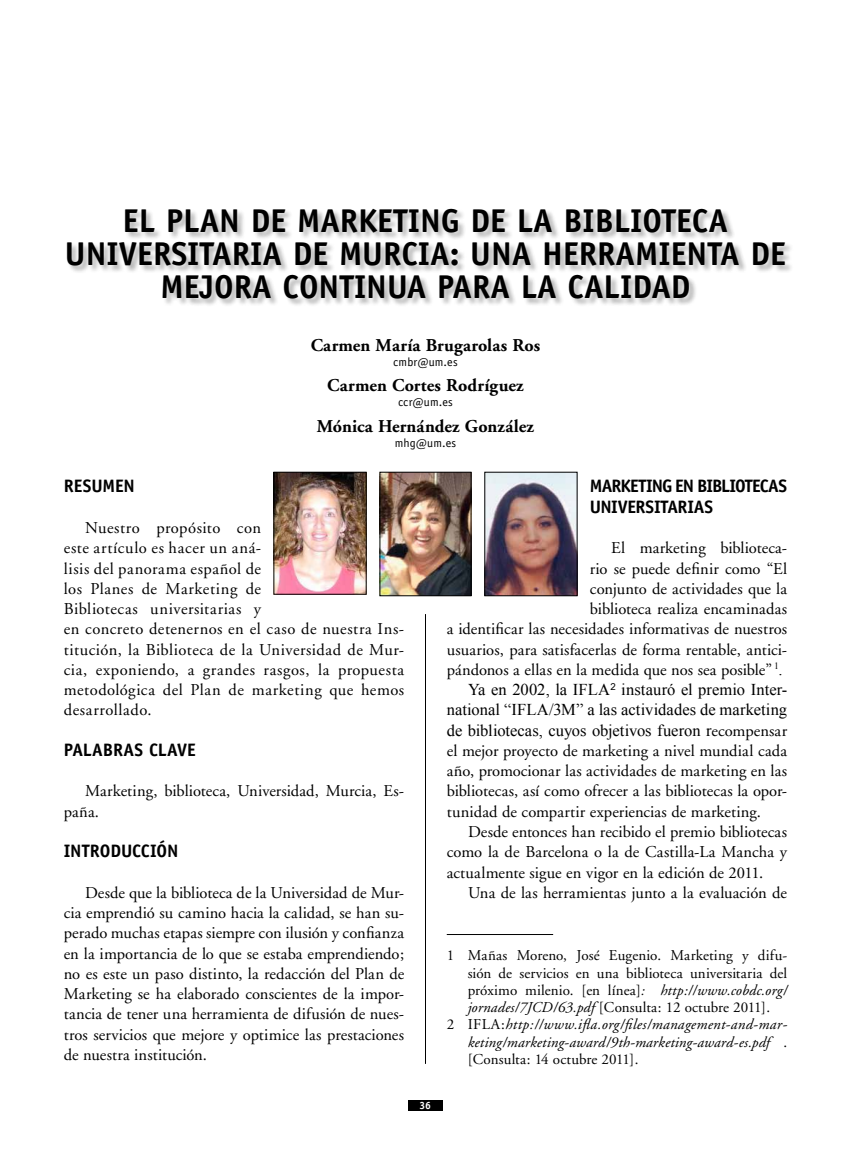
<style>
.page{position:relative;width:851px;height:1149px;background:#fff}
.page>*{position:absolute;margin:0;border:0;box-sizing:border-box;transform-origin:0 0}
.t1{font:700 33px/33px "Officina Sans";color:#000;text-align:center}
.t2{font:700 18px "Officina Sans Std";letter-spacing:-.035em;color:#000}
.t3{font:700 18px "Adobe Garamond";letter-spacing:.01em;color:#000}
.t4{font:16.5px/20.2px "Adobe Garamond";letter-spacing:.015em;color:#000;text-align:justify}
.t5{font:16.5px/20.2px "Adobe Garamond";letter-spacing:.035em;color:#000}
.t6{font:16.5px/20.2px "Times New Roman";color:#000;text-align:justify}
.t7{font:15px "Adobe Garamond";letter-spacing:.005em;color:#000}
.t8{font:italic 15px "Adobe Garamond";letter-spacing:.01em;color:#000}
.t9{font:12px "Officina Sans Std";letter-spacing:.015em;color:#000}
.t10{font:700 10.5px "Officina Sans Std";color:#fff}
.s1{font-family:"Times New Roman"}
.s2{font-family:"Adobe Garamond"}
.s3{font-style:italic}
.s4{font-style:normal}
</style>
<div class="page">
<div style="left:408px;top:1100px;width:34px;height:10px;background:#000"></div>
<hr style="left:425px;top:614px;width:1px;height:449px;background:#000">
<div style="left:67px;top:209px;width:726px;height:98px;background:#000;opacity:.3"></div>
<hr style="left:446px;top:933px;width:107px;height:1px;background:#000">
<img style="left:381px;top:474px;width:88px;height:119px">
<div style="left:379px;top:472px;width:92px;height:123px;border:1px solid #000"></div>
<img style="left:275px;top:474px;width:89px;height:118px">
<div style="left:273px;top:472px;width:93px;height:122px;border:1px solid #000"></div>
<img style="left:486px;top:474px;width:89px;height:119px">
<h1 class="t1" style="left:65px;top:204px;width:719px">EL PLAN DE MARKETING DE LA BIBLIOTECA<br>UNIVERSITARIA DE MURCIA: UNA HERRAMIENTA DE<br>MEJORA CONTINUA PARA LA CALIDAD</h1>
<p class="t3" style="left:310px;top:335px;width:231px">Carmen María Brugarolas Ros</p>
<p class="t9" style="left:393px;top:354px;width:66px">cmbr@um.es</p>
<p class="t3" style="left:327px;top:375px;width:198px">Carmen Cortes Rodríguez</p>
<p class="t9" style="left:398px;top:395px;width:56px">ccr@um.es</p>
<p class="t3" style="left:317px;top:416px;width:219px">Mónica Hernández González</p>
<p class="t9" style="left:394px;top:435px;width:63px">mhg@um.es</p>
<p class="t2" style="left:64px;top:475px;width:21px">RESUMEN</p>
<p class="t5" style="left:64px;top:518px;width:342px;text-indent:21px">Nuestro propósito con<br>este artículo es hacer un aná-<br>lisis del panorama español de<br>los Planes de Marketing de<br>Bibliotecas universitarias y<br>en concreto detenernos en el caso de nuestra Ins&shy;titución, la Biblioteca de la Universidad de Mur&shy;cia, exponiendo, a grandes rasgos, la propuesta metodológica del Plan de marketing que hemos desarrollado.</p>
<p class="t2" style="left:64px;top:738px;width:20px">PALABRAS</p>
<p class="t2" style="left:149px;top:738px;width:11px">CLAVE</p>
<p class="t4" style="left:64px;top:781px;width:342px;text-indent:21px">Marketing, biblioteca, Universidad, Murcia, Es&shy;paña.</p>
<p class="t2" style="left:64px;top:839px;width:18px">INTRODUCCIÓN</p>
<p class="t4" style="left:64px;top:882px;width:342px;text-indent:21px">Desde que la biblioteca de la Universidad de Mur&shy;cia emprendió su camino hacia la calidad, se han su&shy;perado muchas etapas siempre con ilusión y confianza en la importancia de lo que se estaba emprendiendo; no es este un paso distinto, la redacción del Plan de Marketing se ha elaborado conscientes de la impor&shy;tancia de tener una herramienta de difusión de nues&shy;tros servicios que mejore y optimice las prestaciones de nuestra institución.</p>
<p class="t10" style="left:419px;top:1098px;width:13px">36</p>
<p class="t2" style="left:589px;top:475px;width:50px">MARKETING</p>
<p class="t2" style="left:675px;top:475px;width:31px">EN BIBLIOTECAS</p>
<p class="t2" style="left:589px;top:495px;width:10px">UNIVERSITARIAS</p>
<p class="t4" style="left:446px;top:538px;width:342px;text-align:right">El marketing biblioteca-<br>rio se puede definir como “El<br>conjunto de actividades que la<br>biblioteca realiza encaminadas<br>a identificar las necesidades informativas de nuestros usuarios, para satisfacerlas de forma rentable, antici&shy;pándonos a ellas en la medida que nos sea posible” <sup>1</sup><span class="s1">.</span></p>
<p class="t6" style="left:446px;top:679px;width:342px;text-indent:21px">Ya en 2002, la IFLA<sup>2</sup> instauró el premio Inter&shy;national “IFLA/3M” a las actividades de marketing de bibliotecas, cuyos objetivos fueron r<span class="s2">ecompensar</span></p>
<p class="t4" style="left:446px;top:740px;width:342px">el mejor proyecto de marketing a nivel mundial cada año, promocionar las actividades de marketing en las bibliotecas, así como ofrecer a las bibliotecas la opor&shy;tunidad de compartir experiencias de marketing.</p>
<p class="t4" style="left:446px;top:821px;width:342px;text-indent:21px">Desde entonces han recibido el premio bibliotecas como la de Barcelona o la de Castilla-La Mancha y actualmente sigue en vigor en la edición de 2011.</p>
<p class="t4" style="left:468px;top:882px;width:320px">Una de las herramientas junto a la evaluación de</p>
<p class="t7" style="left:446px;top:947px;width:342px">1 Mañas Moreno, José Eugenio. Marketing y difu-</p>
<p class="t7" style="left:467px;top:964px;width:321px">sión de servicios en una biblioteca universitaria del</p>
<p class="t7" style="left:467px;top:981px;width:321px">próximo milenio. [en línea]<span class="s3">: http://www.cobdc.org/</span></p>
<p class="t7" style="left:467px;top:998px;width:304px"><span class="s3">jornades/7JCD/63.pdf</span> [Consulta: 12 octubre 2011].</p>
<p class="t8" style="left:446px;top:1016px;width:342px"><span class="s4">2 IFLA:</span>http://www.ifla.org/files/management-and-mar-</p>
<p class="t8" style="left:467px;top:1033px;width:321px">keting/marketing-award/9th-marketing-award-es.pdf <span class="s4">.</span></p>
<p class="t7" style="left:467px;top:1050px;width:172px">[Consulta: 14 octubre 2011].</p>
</div>
